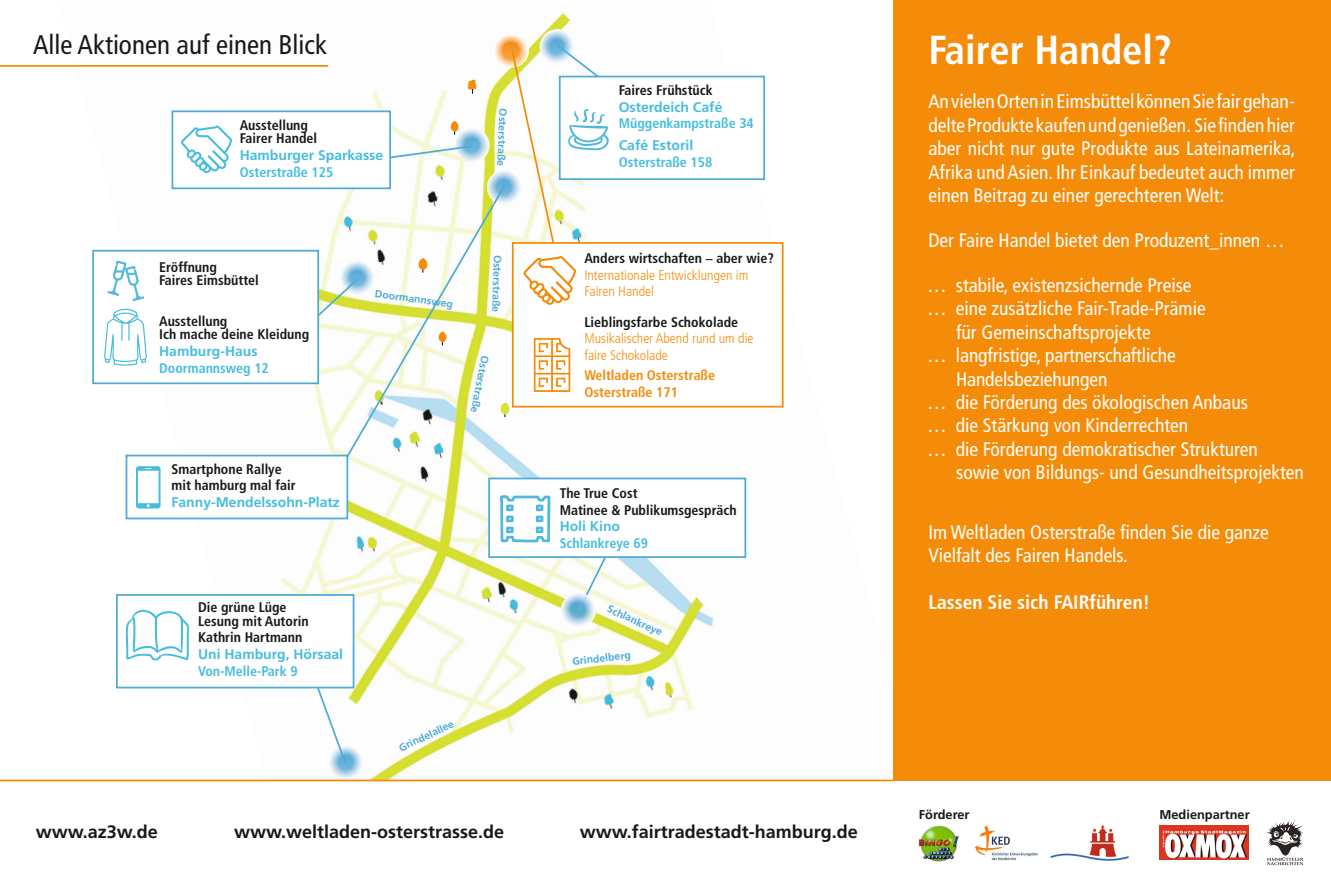
<style>
.page{position:relative;width:1331px;height:893px;background:#fff}
.page>*{position:absolute;margin:0;border:0;box-sizing:border-box;transform-origin:0 0}
.t1{font:700 condensed 40.5px "Frutiger LT Std";color:#fff}
.t2{font:condensed 27px "Frutiger LT Std";color:#171818}
.t3{font:condensed 19.5px/23.4px "Frutiger LT Std";color:#fff;text-align:justify}
.t4{font:700 condensed 19.5px "Frutiger LT Std";color:#fff}
.t5{font:700 18px "Frutiger LT Std";color:#171818}
.t6{font:700 condensed 13.95px/13.5px "Frutiger LT Std";color:#171818}
.t7{font:300 condensed 13.95px/16.8px "Frutiger LT Std";color:#f48c0a}
.t8{font:700 13.95px "Frutiger LT Std";color:#47bdde}
.t9{font:700 condensed 13.95px "Frutiger LT Std";color:#47bdde}
.t10{font:700 condensed 13.95px/16.8px "Frutiger LT Std";color:#f48c0a}
.t11{font:700 12.75px "Frutiger LT Std";color:#171818}
.t12{font:700 10.5px "Frutiger LT Std";color:#4eabd7}
.s1{font-weight:700;color:#171818}
.s2{font-family:"Futura Std";font-weight:400;font-stretch:normal;color:#171818}
</style>
<div class="page">
<img style="left:171px;top:110px;width:1px;height:71px">
<img style="left:534px;top:12px;width:37px;height:31px">
<img style="left:421px;top:466px;width:66px;height:26px">
<img style="left:487px;top:466px;width:28px;height:12px">
<img style="left:197px;top:519px;width:101px;height:75px">
<img style="left:298px;top:467px;width:130px;height:127px">
<img style="left:413px;top:492px;width:102px;height:104px">
<img style="left:515px;top:466px;width:129px;height:130px">
<img style="left:326px;top:571px;width:130px;height:131px">
<img style="left:630px;top:558px;width:53px;height:36px">
<img style="left:732px;top:477px;width:15px;height:81px">
<img style="left:441px;top:596px;width:102px;height:104px">
<img style="left:543px;top:569px;width:129px;height:130px">
<img style="left:354px;top:675px;width:129px;height:105px">
<img style="left:658px;top:594px;width:56px;height:79px">
<img style="left:469px;top:700px;width:102px;height:80px">
<img style="left:571px;top:673px;width:119px;height:107px">
<img style="left:686px;top:698px;width:102px;height:82px">
<img style="left:684px;top:777px;width:17px;height:3px">
<div style="left:893px;top:0;width:438px;height:893px;background:#f48c0a"></div>
<img style="left:329px;top:745px;width:35px;height:35px;border-radius:17px">
<svg style="left:311px;top:688px;width:37px;height:77px"></svg>
<svg style="left:578px;top:558px;width:46px;height:52px"></svg>
<img style="left:561px;top:593px;width:35px;height:34px">
<img style="left:578px;top:594px;width:9px;height:16px">
<img style="left:497px;top:35px;width:28px;height:8px">
<img style="left:540px;top:29px;width:34px;height:35px;border-radius:17px">
<div style="left:488px;top:478px;width:258px;height:80px;background:#fff;border:2px solid #4eabd7"></div>
<svg style="left:500px;top:495px;width:50px;height:47px"></svg>
<div style="left:116px;top:594px;width:238px;height:94px;background:#fff;border:2px solid #4eabd7"></div>
<svg style="left:126px;top:610px;width:63px;height:50px"></svg>
<div style="left:559px;top:76px;width:206px;height:104px;background:#fff;border:2px solid #4eabd7"></div>
<div style="left:172px;top:110px;width:219px;height:79px;background:#fff;border:2px solid #4eabd7"></div>
<svg style="left:181px;top:126px;width:51px;height:47px"></svg>
<div style="left:512px;top:242px;width:272px;height:166px;background:#fff;border:2px solid #f48c0a"></div>
<svg style="left:249px;top:43px;width:388px;height:423px"></svg>
<div style="left:92px;top:250px;width:227px;height:134px;background:#fff;border:2px solid #4eabd7"></div>
<svg style="left:104px;top:309px;width:43px;height:57px"></svg>
<div style="left:126px;top:455px;width:222px;height:64px;background:#fff;border:2px solid #4eabd7"></div>
<svg style="left:136px;top:466px;width:25px;height:42px"></svg>
<div style="left:0;top:781px;width:1331px;height:112px;background:#fff"></div>
<hr style="left:0;top:65px;width:328px;height:2px;background:#f48c0a">
<hr style="left:0;top:780px;width:893px;height:1px;background:#f48c0a">
<img style="left:919px;top:825px;width:39px;height:36px">
<img style="left:975px;top:825px;width:63px;height:35px">
<svg style="left:1267px;top:819px;width:36px;height:46px"></svg>
<img style="left:1159px;top:825px;width:89px;height:34px">
<img style="left:1051px;top:825px;width:77px;height:35px">
<svg style="left:108px;top:261px;width:36px;height:40px"></svg>
<h2 class="t2" style="left:33px;top:29px;width:295px">Alle Aktionen auf einen Blick</h2>
<p class="t6" style="left:240px;top:118px;width:79px">Ausstellung<br>Fairer Handel</p>
<p class="t8" style="left:240px;top:147px;width:145px">Hamburger Sparkasse</p>
<p class="t9" style="left:240px;top:164px;width:95px">Osterstraße 125</p>
<p class="t12" style="left:509px;top:109px;width:59px;rotate:92deg">Osterstraße</p>
<p class="t6" style="left:159px;top:260px;width:101px">Eröffnung<br>Faires Eimsbüttel</p>
<p class="t6" style="left:159px;top:314px;width:152px">Ausstellung<br>Ich mache deine Kleidung</p>
<p class="t8" style="left:159px;top:343px;width:100px">Hamburg-Haus</p>
<p class="t9" style="left:159px;top:360px;width:111px">Doormannsweg 12</p>
<p class="t6" style="left:172px;top:460px;width:126px;line-height:16.8px">Smartphone Rallye mit hamburg mal fair</p>
<p class="t8" style="left:172px;top:494px;width:170px">Fanny-Mendelssohn-Platz</p>
<p class="t12" style="left:376px;top:288px;width:80px;rotate:7deg">Doormannsweg</p>
<p class="t12" style="left:504px;top:255px;width:59px;rotate:92deg">Osterstraße</p>
<p class="t12" style="left:491px;top:357px;width:59px;rotate:101deg">Osterstraße</p>
<p class="t6" style="left:198px;top:600px;width:112px">Die grüne Lüge<br>Lesung mit Autorin</p>
<p class="t6" style="left:198px;top:631px;width:106px">Kathrin Hartmann</p>
<p class="t8" style="left:198px;top:646px;width:147px">Uni Hamburg, Hörsaal</p>
<p class="t9" style="left:198px;top:663px;width:101px">Von-Melle-Park 9</p>
<p class="t12" style="left:397px;top:743px;width:61px;rotate:-25deg">Grindelallee</p>
<p class="t6" style="left:619px;top:83px;width:96px">Faires Frühstück</p>
<p class="t8" style="left:619px;top:99px;width:105px">Osterdeich Café</p>
<p class="t9" style="left:619px;top:115px;width:137px">Müggenkampstraße 34</p>
<p class="t8" style="left:619px;top:137px;width:76px">Café Estoril</p>
<p class="t9" style="left:619px;top:154px;width:95px">Osterstraße 158</p>
<p class="t7" style="left:584px;top:250px;width:191px"><span class="s1">Anders wirtschaften</span> <span class="s2">–</span> <span class="s1">aber wie?<br></span>Internationale Entwicklungen im<br>Fairen Handel</p>
<p class="t6" style="left:584px;top:315px;width:155px">Lieblingsfarbe Schokolade</p>
<p class="t7" style="left:584px;top:330px;width:171px">Musikalischer Abend rund um die faire Schokolade</p>
<p class="t10" style="left:584px;top:367px;width:132px">Weltladen Osterstraße<br>Osterstraße 171</p>
<p class="t6" style="left:560px;top:485px;width:179px;line-height:16.8px">The True Cost<br>Matinee &amp; Publikumsgespräch</p>
<p class="t8" style="left:560px;top:518px;width:62px">Holi Kino</p>
<p class="t9" style="left:560px;top:535px;width:90px">Schlankreye 69</p>
<p class="t12" style="left:611px;top:602px;width:61px;rotate:25deg">Schlankreye</p>
<p class="t12" style="left:572px;top:655px;width:60px;rotate:-6deg">Grindelberg</p>
<p class="t5" style="left:36px;top:822px;width:124px">www.az3w.de</p>
<p class="t5" style="left:234px;top:822px;width:272px">www.weltladen-osterstrasse.de</p>
<p class="t5" style="left:580px;top:822px;width:280px">www.fairtradestadt-hamburg.de</p>
<h1 class="t1" style="left:928px;top:26px;width:245px">Fairer Handel?</h1>
<p class="t3" style="left:928px;top:90px;width:369px">An vielen Orten in Eimsbüttel können Sie fair gehan&shy;delte Produkte kaufen und genießen. Sie nden hier aber nicht nur gute Produkte aus Lateinamerika, Afrika und Asien. Ihr Einkauf bedeutet auch immer einen Beitrag zu einer gerechteren Welt:</p>
<p class="t3" style="left:928px;top:229px;width:358px">Der Faire Handel bietet den Produzent_innen …</p>
<p class="t3" style="left:927px;top:274px;width:266px">… stabile, existenzsichernde Preise</p>
<p class="t3" style="left:927px;top:297px;width:280px">… eine zusätzliche Fair-Trade-Prämie</p>
<p class="t3" style="left:956px;top:320px;width:196px">für Gemeinschaftsprojekte</p>
<p class="t3" style="left:927px;top:344px;width:250px">… langfristige, partnerschaftliche</p>
<p class="t3" style="left:956px;top:367px;width:153px">Handelsbeziehungen</p>
<p class="t3" style="left:927px;top:391px;width:322px">… die Förderung des ökologischen Anbaus</p>
<p class="t3" style="left:927px;top:414px;width:263px">… die Stärkung von Kinderrechten</p>
<p class="t3" style="left:927px;top:437px;width:332px">… die Förderung demokratischer Strukturen</p>
<p class="t3" style="left:956px;top:461px;width:349px">sowie von Bildungs- und Gesundheitsprojekten</p>
<p class="t3" style="left:928px;top:520px;width:342px">Im Weltladen Osterstraße nden Sie die ganze<br>Vielfalt des Fairen Handels.</p>
<p class="t4" style="left:928px;top:591px;width:223px">Lassen Sie sich FAIRführen!</p>
<p class="t11" style="left:919px;top:807px;width:52px">Förderer</p>
<p class="t11" style="left:1159px;top:807px;width:92px">Medienpartner</p>
</div>
